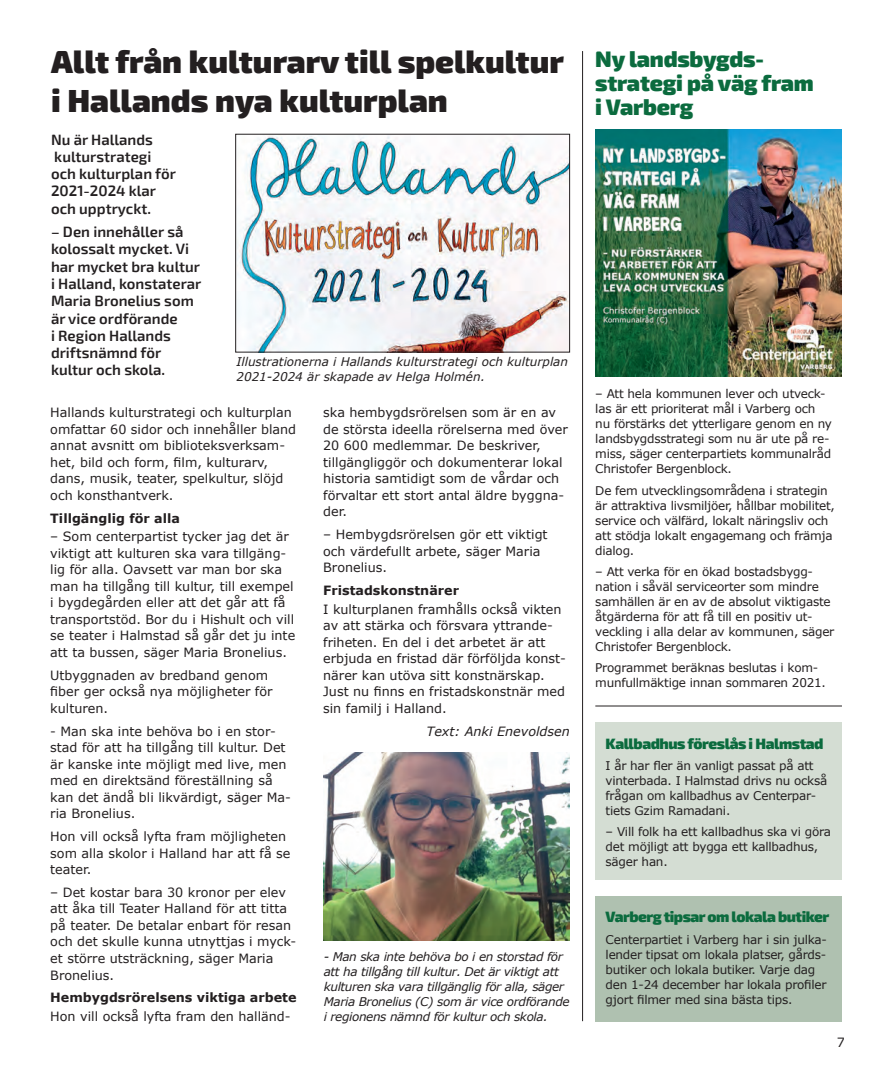
<style>
.page{position:relative;width:893px;height:1085px;background:#fff}
.page>*{position:absolute;margin:0;border:0;box-sizing:border-box;transform-origin:0 0}
.t1{font:900 31.95px/38.1px "Exo 2";color:#231f20}
.t2{font:900 22.5px/24px "Exo 2";letter-spacing:-.01em;color:#0b6b3e}
.t3{font:600 15px/17.2px "Exo 2";color:#231f20}
.t4{font:900 15px "Exo 2";letter-spacing:-.03em;color:#0b6b3e}
.t5{font:12.75px/16.5px "Verdana";color:#231f20}
.t6{font:700 12.75px "Verdana";color:#231f20}
.t7{font:italic 12.75px "Verdana";color:#231f20}
.t8{font:12px/15px "Verdana";letter-spacing:-.02em;color:#231f20}
.t9{font:italic 12px/15px "Verdana";letter-spacing:-.03em;color:#231f20}
.t10{font:italic 12px/15px "Verdana";color:#231f20}
</style>
<div class="page">
<img style="left:237px;top:136px;width:331px;height:214px">
<div style="left:235px;top:134px;width:335px;height:218px;border:1px solid #231f20"></div>
<img style="left:595px;top:130px;width:247px;height:247px">
<div style="left:595px;top:722px;width:247px;height:157px;background:#d4ddd3"></div>
<div style="left:595px;top:895px;width:247px;height:125px;background:#afc1b0"></div>
<hr style="left:582px;top:51px;width:1px;height:969px;background:#231f20">
<hr style="left:595px;top:705px;width:247px;height:1px;background:#231f20">
<img style="left:323px;top:752px;width:247px;height:187px">
<h1 class="t1" style="left:51px;top:44px;width:514px">Allt från kulturarv till spelkultur i Hallands nya kulturplan</h1>
<p class="t3" style="left:51px;top:131px;width:126px">Nu är Hallands kulturstrategi och kulturplan för<br>2021-2024 klar och upptryckt.</p>
<p class="t3" style="left:51px;top:223px;width:152px">– Den innehåller så kolossalt mycket. Vi har mycket bra kultur i Halland, konstaterar<br>Maria Bronelius som är vice ordförande<br>i Region Hallands driftsnämnd för kultur och skola.</p>
<p class="t10" style="left:236px;top:354px;width:333px">Illustrationerna i Hallands kulturstrategi och kulturplan<br>2021-2024 är skapade av Helga Holmén.</p>
<p class="t5" style="left:50px;top:404px;width:247px">Hallands kulturstrategi och kulturplan omfattar 60 sidor och innehåller bland annat avsnitt om biblioteksverksam&shy;het, bild och form, film, kulturarv, dans, musik, teater, spelkultur, slöjd och konsthantverk.</p>
<p class="t6" style="left:50px;top:509px;width:131px">Tillgänglig för alla</p>
<p class="t5" style="left:50px;top:528px;width:246px">– Som centerpartist tycker jag det är viktigt att kulturen ska vara tillgäng&shy;lig för alla. Oavsett var man bor ska man ha tillgång till kultur, till exempel i bygdegården eller att det går att få transportstöd. Bor du i Hishult och vill se teater i Halmstad så går det ju inte att ta bussen, säger Maria Bronelius.</p>
<p class="t5" style="left:50px;top:666px;width:224px">Utbyggnaden av bredband genom fiber ger också nya möjligheter för kulturen.</p>
<p class="t5" style="left:50px;top:722px;width:242px">- Man ska inte behöva bo i en stor&shy;stad för att ha tillgång till kultur. Det är kanske inte möjligt med live, men med en direktsänd föreställning så kan det ändå bli likvärdigt, säger Ma&shy;ria Bronelius.</p>
<p class="t5" style="left:50px;top:827px;width:242px">Hon vill också lyfta fram möjligheten som alla skolor i Halland har att få se teater.</p>
<p class="t5" style="left:50px;top:883px;width:248px">– Det kostar bara 30 kronor per elev att åka till Teater Halland för att titta på teater. De betalar enbart för resan och det skulle kunna utnyttjas i myck&shy;et större utsträckning, säger Maria Bronelius.</p>
<p class="t6" style="left:50px;top:988px;width:248px">Hembygdsrörelsens viktiga arbete</p>
<p class="t5" style="left:50px;top:1007px;width:242px">Hon vill också lyfta fram den halländ-</p>
<p class="t5" style="left:323px;top:404px;width:246px">ska hembygdsrörelsen som är en av de största ideella rörelserna med över<br>20 600 medlemmar. De beskriver, tillgängliggör och dokumenterar lokal historia samtidigt som de vårdar och förvaltar ett stort antal äldre byggna&shy;der.</p>
<p class="t5" style="left:323px;top:526px;width:226px">– Hembygdsrörelsen gör ett viktigt och värdefullt arbete, säger Maria<br>Bronelius.</p>
<p class="t6" style="left:323px;top:581px;width:137px">Fristadskonstnärer</p>
<p class="t5" style="left:323px;top:600px;width:244px">I kulturplanen framhålls också vikten av att stärka och försvara yttrande&shy;friheten. En del i det arbetet är att erbjuda en fristad där förföljda konst&shy;närer kan utöva sitt konstnärskap.<br>Just nu finns en fristadskonstnär med sin familj i Halland.</p>
<p class="t7" style="left:426px;top:722px;width:145px">Text: Anki Enevoldsen</p>
<p class="t9" style="left:324px;top:948px;width:247px">- Man ska inte behöva bo i en storstad för att ha tillgång till kultur. Det är viktigt att kulturen ska vara tillgänglig för alla, säger Maria Bronelius (C) som är vice ordförande i regionens nämnd för kultur och skola.</p>
<h2 class="t2" style="left:595px;top:47px;width:220px">Ny landsbygds&shy;strategi på väg fram i Varberg</h2>
<p class="t8" style="left:595px;top:386px;width:238px">– Att hela kommunen lever och utveck&shy;las är ett prioriterat mål i Varberg och nu förstärks det ytterligare genom en ny landsbygdsstrategi som nu är ute på re&shy;miss, säger centerpartiets kommunalråd Christofer Bergenblock.</p>
<p class="t8" style="left:595px;top:482px;width:241px">De fem utvecklingsområdena i strategin är attraktiva livsmiljöer, hållbar mobilitet, service och välfärd, lokalt näringsliv och att stödja lokalt engagemang och främja dialog.</p>
<p class="t8" style="left:595px;top:564px;width:241px">– Att verka för en ökad bostadsbygg&shy;nation i såväl serviceorter som mindre samhällen är en av de absolut viktigaste åtgärderna för att få till en positiv ut&shy;veckling i alla delar av kommunen, säger Christofer Bergenblock.</p>
<p class="t8" style="left:595px;top:660px;width:232px">Programmet beräknas beslutas i kom&shy;munfullmäktige innan sommaren 2021.</p>
<p class="t4" style="left:606px;top:733px;width:219px">Kallbadhus föreslås i Halmstad</p>
<p class="t8" style="left:606px;top:757px;width:223px">I år har fler än vanligt passat på att vinterbada. I Halmstad drivs nu också frågan om kallbadhus av Centerpar&shy;tiets Gzim Ramadani.</p>
<p class="t8" style="left:606px;top:824px;width:227px">– Vill folk ha ett kallbadhus ska vi göra det möjligt att bygga ett kallbadhus, säger han.</p>
<p class="t4" style="left:606px;top:907px;width:225px">Varberg tipsar om lokala butiker</p>
<p class="t8" style="left:606px;top:931px;width:223px">Centerpartiet i Varberg har i sin julka&shy;lender tipsat om lokala platser, gårds&shy;butiker och lokala butiker. Varje dag den 1-24 december har lokala profiler gjort filmer med sina bästa tips.</p>
<p class="t5" style="left:837px;top:1033px;width:10px">7</p>
</div>
